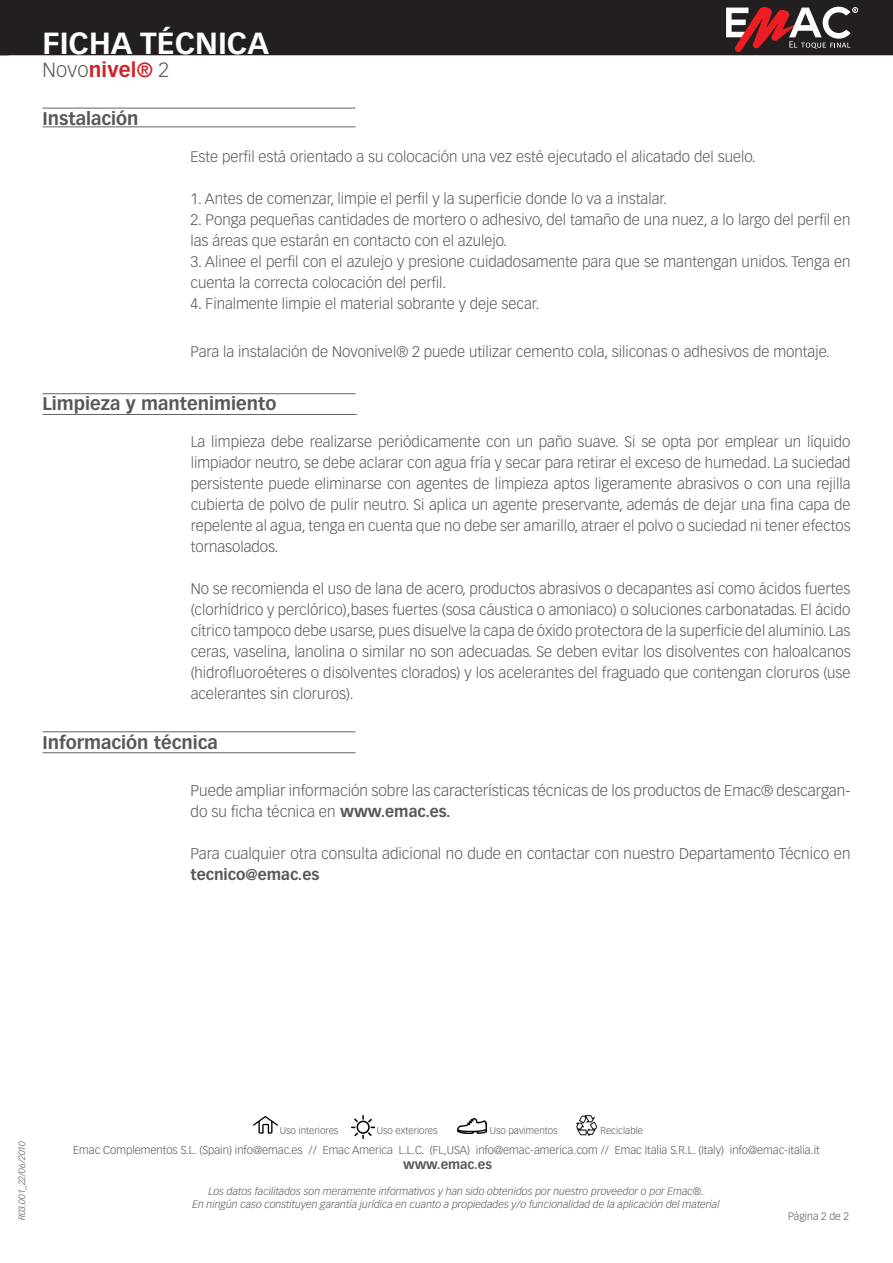
<style>
.page{position:relative;width:893px;height:1263px;background:#fff}
.page>*{position:absolute;margin:0;border:0;box-sizing:border-box;transform-origin:0 0}
.t1{font:700 30px "Vectora LT Std";color:#fff}
.t2{font:700 20.1px "Vectora LT Std";letter-spacing:.01em;color:#d1232a}
.t3{font:700 18px "Vectora LT Std";color:#57585a}
.t4{font:300 15.3px/21px "Vectora LT Std";color:#57585a}
.t5{font:700 15.3px "Vectora LT Std";color:#57585a}
.Párrafo_14{font:300 15px/21px "Vectora LT Std";color:#57585a;text-align:justify}
.t6{font:700 12.75px "Vectora LT Std";color:#57585a}
.t7{font:300 11.25px "Vectora LT Std";color:#57585a}
.t8{font:italic 300 10.5px/12.6px "Vectora LT Std";color:#57585a;text-align:center}
.t9{font:300 10.5px "Vectora LT Std";color:#57585a}
.t10{font:300 9.75px "Vectora LT Std";color:#57585a}
.t11{font:italic 300 9px "Vectora LT Std";color:#57585a}
.s1{font-weight:300;color:#57585a}
.s2{font-weight:700}
</style>
<div class="page">
<div style="left:9px;top:0;width:884px;height:55px;background:#231f20"></div>
<svg style="left:726px;top:7px;width:132px;height:45px"></svg>
<hr style="left:43px;top:731px;width:312px;height:1px;background:#636366">
<hr style="left:43px;top:752px;width:312px;height:1px;background:#636366">
<svg style="left:0;top:0;width:9px;height:55px"></svg>
<hr style="left:43px;top:393px;width:312px;height:1px;background:#636366">
<hr style="left:43px;top:414px;width:314px;height:1px;background:#636366">
<svg style="left:253px;top:1116px;width:25px;height:17px"></svg>
<img style="left:577px;top:1115px;width:19px;height:20px">
<img style="left:458px;top:1118px;width:28px;height:15px">
<img style="left:351px;top:1115px;width:23px;height:23px">
<hr style="left:43px;top:108px;width:312px;height:1px;background:#636366">
<hr style="left:43px;top:126px;width:312px;height:1px;background:#636366">
<h1 class="t1" style="left:43px;top:25px;width:228px">FICHA TÉCNICA</h1>
<p class="t2" style="left:43px;top:58px;width:128px"><span class="s1">Novo</span>nivel® <span class="s1">2</span></p>
<p class="t3" style="left:43px;top:108px;width:98px">Instalación</p>
<p class="Párrafo_14" style="left:190px;top:146px;width:567px">Este perfil está orientado a su colocación una vez esté ejecutado el alicatado del suelo.</p>
<p class="Párrafo_14" style="left:190px;top:188px;width:478px">1. Antes de comenzar, limpie el perfil y la superficie donde lo va a instalar.</p>
<p class="Párrafo_14" style="left:190px;top:209px;width:661px">2. Ponga pequeñas cantidades de mortero o adhesivo, del tamaño de una nuez, a lo largo del perfil en las áreas que estarán en contacto con el azulejo.</p>
<p class="Párrafo_14" style="left:190px;top:251px;width:661px">3. Alinee el perfil con el azulejo y presione cuidadosamente para que se mantengan unidos. Tenga en cuenta la correcta colocación del perfil.</p>
<p class="Párrafo_14" style="left:190px;top:293px;width:350px">4. Finalmente limpie el material sobrante y deje secar.</p>
<p class="Párrafo_14" style="left:190px;top:341px;width:641px">Para la instalación de Novonivel® 2 puede utilizar cemento cola, siliconas o adhesivos de montaje.</p>
<p class="t3" style="left:43px;top:392px;width:235px">Limpieza y mantenimiento</p>
<p class="Párrafo_14" style="left:191px;top:431px;width:661px">La limpieza debe realizarse periódicamente con un paño suave. Si se opta por emplear un líquido limpiador neutro, se debe aclarar con agua fría y secar para retirar el exceso de humedad. La suciedad persistente puede eliminarse con agentes de limpieza aptos ligeramente abrasivos o con una rejilla cubierta de polvo de pulir neutro. Si aplica un agente preservante, además de dejar una fina capa de repelente al agua, tenga en cuenta que no debe ser amarillo, atraer el polvo o suciedad ni tener efectos tornasolados.</p>
<p class="Párrafo_14" style="left:191px;top:578px;width:661px">No se recomienda el uso de lana de acero, productos abrasivos o decapantes así como ácidos fuertes (clorhídrico y perclórico),bases fuertes (sosa cáustica o amoniaco) o soluciones carbonatadas. El ácido cítrico tampoco debe usarse, pues disuelve la capa de óxido protectora de la superficie del aluminio. Las ceras, vaselina, lanolina o similar no son adecuadas. Se deben evitar los disolventes con haloalcanos (hidrofluoroéteres o disolventes clorados) y los acelerantes del fraguado que contengan cloruros (use acelerantes sin cloruros).</p>
<p class="t3" style="left:43px;top:731px;width:177px">Información técnica</p>
<p class="t4" style="left:190px;top:781px;width:661px">Puede ampliar información sobre las características técnicas de los productos de Emac® descargan&shy;do su ficha técnica en <span class="s2">www.emac.es.</span></p>
<p class="t4" style="left:190px;top:844px;width:661px">Para cualquier otra consulta adicional no dude en contactar con nuestro Departamento Técnico en</p>
<p class="t5" style="left:190px;top:866px;width:130px">tecnico@emac.es</p>
<p class="t11" style="left:17px;top:1220px;width:81px;rotate:-90deg">R03.001_22/06/2010</p>
<p class="t10" style="left:280px;top:1124px;width:60px">Uso interiores</p>
<p class="t10" style="left:377px;top:1124px;width:63px">Uso exteriores</p>
<p class="t10" style="left:490px;top:1125px;width:70px">Uso pavimentos</p>
<p class="t10" style="left:600px;top:1124px;width:44px">Reciclable</p>
<p class="t7" style="left:73px;top:1144px;width:748px">Emac Complementos S.L. (Spain) info@emac.es // Emac America L.L.C. (FL,USA) info@emac-america.com // Emac Italia S.R.L. (Italy) info@emac-italia.it</p>
<p class="t6" style="left:403px;top:1157px;width:90px">www.emac.es</p>
<p class="t8" style="left:192px;top:1185px;width:529px">Los datos facilitados son meramente informativos y han sido obtenidos por nuestro proveedor o por Emac®.<br>En ningún caso constituyen garantía jurídica en cuanto a propiedades y/o funcionalidad de la aplicación del material</p>
<p class="t9" style="left:788px;top:1210px;width:62px">Página 2 de 2</p>
</div>
